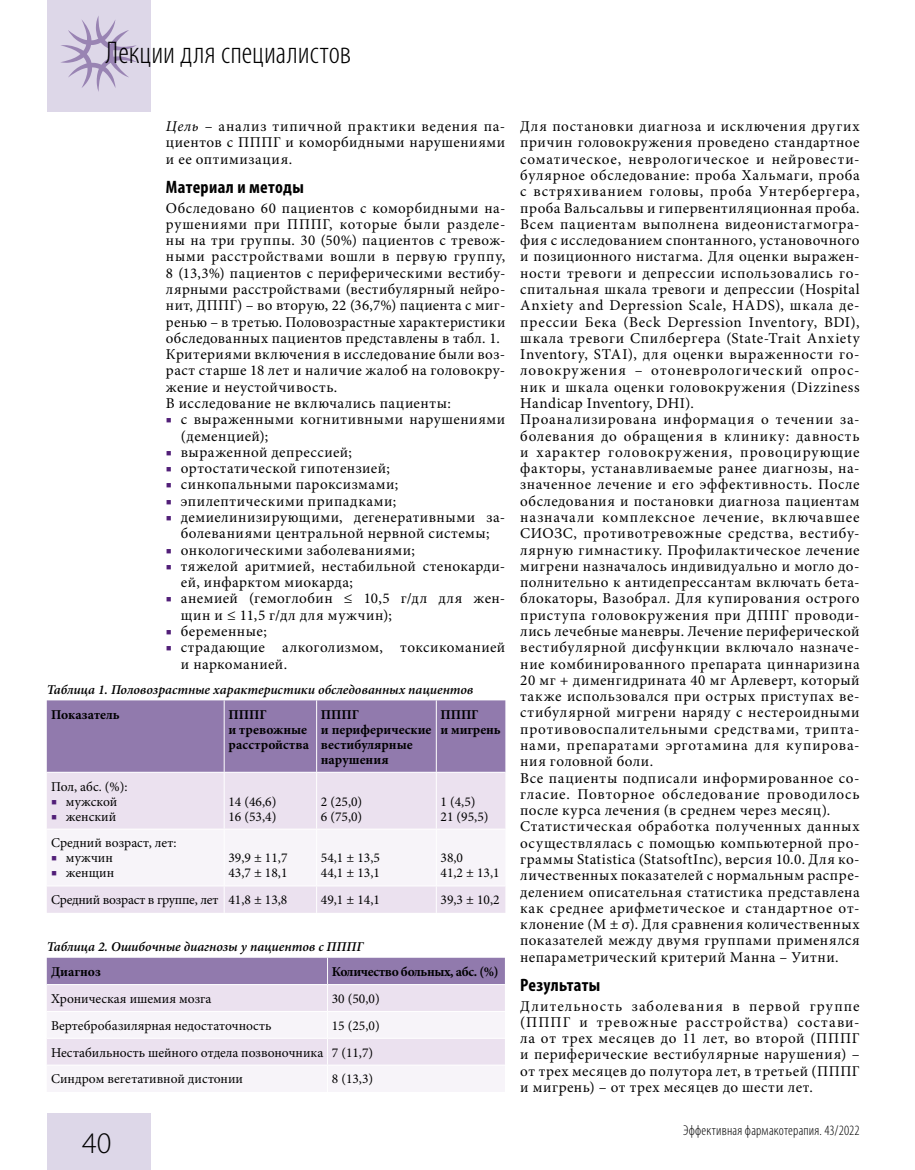
<style>
.page{position:relative;width:915px;height:1170px;background:#fff}
.page>*{position:absolute;margin:0;border:0;box-sizing:border-box;transform-origin:0 0}
.t1{font:300 condensed 31.5px "Myriad Pro";color:#000}
.t2{font:300 30px "Myriad Pro";color:#000}
.t3{font:700 condensed 18px "Myriad Pro";letter-spacing:.015em;color:#000}
.t4{font:15px/16.4px "Minion Pro";letter-spacing:.04em;color:#000}
.t5{font:300 condensed 14.25px "Myriad Pro";letter-spacing:.015em;color:#000}
.t6{font:13.5px/15px "Minion Pro";color:#000}
.t7{font:italic 600 13.5px "Minion Pro";letter-spacing:-.005em;color:#000}
.t8{font:700 13.5px/15px "Minion Pro";color:#000}
.t9{font:13.5px "Minion Pro";letter-spacing:-.02em;color:#000}
.t10{font:700 13.5px "Minion Pro";letter-spacing:-.03em;color:#000}
.s1{font-style:italic}
.s2{color:#511e78}
.s3{font-size:15px;color:#511e78}
</style>
<div class="page">
<div style="left:47px;top:1113px;width:103px;height:56px;background:#ddd7e8"></div>
<div style="left:47px;top:0;width:103px;height:111px;background:#ddd7e8"></div>
<svg style="left:61px;top:16px;width:75px;height:76px"></svg>
<div style="left:47px;top:700px;width:458px;height:71px;background:#917aad"></div>
<div style="left:47px;top:773px;width:458px;height:55px;background:#ebe1ef"></div>
<hr style="left:224px;top:700px;width:1px;height:71px;background:#fff">
<hr style="left:316px;top:700px;width:1px;height:71px;background:#fff">
<hr style="left:436px;top:700px;width:1px;height:71px;background:#fff">
<hr style="left:224px;top:772px;width:1px;height:56px;background:#fff">
<hr style="left:316px;top:772px;width:1px;height:56px;background:#fff">
<hr style="left:436px;top:772px;width:1px;height:56px;background:#fff">
<svg style="left:47px;top:830px;width:458px;height:82px"></svg>
<svg style="left:47px;top:957px;width:457px;height:134px"></svg>
<h1 class="t1" style="left:106px;top:34px;width:247px">Лекции для специалистов</h1>
<p class="t4" style="left:166px;top:118px;width:341px;text-align:justify"><span class="s1">Цель</span> – анализ типичной практики ведения па&shy;циентов с ПППГ и коморбидными нарушениями и ее оптимизация.</p>
<p class="t3" style="left:166px;top:175px;width:139px">Материал и методы</p>
<p class="t4" style="left:166px;top:200px;width:341px">Обследовано 60 пациентов с коморбидными на&shy;рушениями при ПППГ, которые были разделе&shy;ны на три группы. 30 (50%) пациентов с тревож&shy;ными расстройствами вошли в первую группу, 8 (13,3%) пациентов с периферическими вестибу&shy;лярными расстройствами (вестибулярный нейро&shy;нит, ДППГ) – во вторую, 22 (36,7%) пациента с миг&shy;ренью – в третью. Половозрастные характеристики обследованных пациентов представлены в табл. 1.<br>Критериями включения в исследование были воз&shy;раст старше 18 лет и наличие жалоб на головокру&shy;жение и неустойчивость.<br>В исследование не включались пациенты:</p>
<p class="t4" style="left:181px;top:411px;width:326px;text-indent:-15px"><span class="s2">■</span> с выраженными когнитивными нарушениями (деменцией);</p>
<p class="t4" style="left:166px;top:444px;width:187px"><span class="s2">■</span> выраженной депрессией;</p>
<p class="t4" style="left:166px;top:460px;width:225px"><span class="s2">■</span> ортостатической гипотензией;</p>
<p class="t4" style="left:166px;top:476px;width:234px"><span class="s2">■</span> синкопальными пароксизмами;</p>
<p class="t4" style="left:166px;top:493px;width:232px"><span class="s2">■</span> эпилептическими припадками;</p>
<p class="t4" style="left:166px;top:509px;width:341px;text-align:center"><span class="s2">■</span> демиелинизирующими, дегенеративными за&shy;болеваниями центральной нервной системы;</p>
<p class="t4" style="left:166px;top:541px;width:250px"><span class="s2">■</span> онкологическими заболеваниями;</p>
<p class="t4" style="left:181px;top:558px;width:326px;text-indent:-15px"><span class="s2">■</span> тяжелой аритмией, нестабильной стенокарди&shy;ей, инфарктом миокарда;</p>
<p class="t4" style="left:181px;top:590px;width:326px;text-indent:-15px"><span class="s2">■</span> анемией (гемоглобин ≤ 10,5 г/дл для жен&shy;щин и ≤ 11,5 г/дл для мужчин);</p>
<p class="t4" style="left:166px;top:623px;width:102px"><span class="s2">■</span> беременные;</p>
<p class="t4" style="left:181px;top:639px;width:326px;text-indent:-15px"><span class="s2">■</span> страдающие алкоголизмом, токсикоманией и наркоманией.</p>
<p class="t7" style="left:47px;top:680px;width:428px">Таблица 1. Половозрастные характеристики обследованных пациентов</p>
<p class="t8" style="left:51px;top:706px;width:70px">Показатель</p>
<p class="t8" style="left:228px;top:706px;width:82px">ПППГ<br>и тревожные расстройства</p>
<p class="t8" style="left:321px;top:706px;width:112px">ПППГ<br>и периферические вестибулярные нарушения</p>
<p class="t8" style="left:440px;top:706px;width:62px">ПППГ<br>и мигрень</p>
<p class="t6" style="left:51px;top:778px;width:78px">Пол, абс. (%):</p>
<p class="t6" style="left:51px;top:793px;width:68px"><span class="s3">■</span> мужской</p>
<p class="t6" style="left:51px;top:808px;width:67px"><span class="s3">■</span> женский</p>
<p class="t6" style="left:228px;top:793px;width:49px">14 (46,6)<br>16 (53,4)</p>
<p class="t6" style="left:321px;top:793px;width:43px">2 (25,0)<br>6 (75,0)</p>
<p class="t6" style="left:440px;top:793px;width:49px">1 (4,5)<br>21 (95,5)</p>
<p class="t6" style="left:51px;top:835px;width:127px">Средний возраст, лет:</p>
<p class="t6" style="left:51px;top:850px;width:63px"><span class="s3">■</span> мужчин</p>
<p class="t6" style="left:51px;top:865px;width:65px"><span class="s3">■</span> женщин</p>
<p class="t6" style="left:228px;top:850px;width:60px">39,9 ± 11,7<br>43,7 ± 18,1</p>
<p class="t6" style="left:321px;top:850px;width:60px">54,1 ± 13,5<br>44,1 ± 13,1</p>
<p class="t6" style="left:440px;top:850px;width:60px">38,0<br>41,2 ± 13,1</p>
<p class="t9" style="left:51px;top:890px;width:238px">Средний возраст в группе, лет 41,8 ± 13,8</p>
<p class="t6" style="left:321px;top:892px;width:60px">49,1 ± 14,1</p>
<p class="t6" style="left:440px;top:892px;width:60px">39,3 ± 10,2</p>
<p class="t7" style="left:47px;top:937px;width:318px">Таблица 2. Ошибочные диагнозы у пациентов с ПППГ</p>
<p class="t8" style="left:51px;top:964px;width:51px">Диагноз</p>
<p class="t10" style="left:331px;top:962px;width:168px">Количество больных, абс. (%)</p>
<p class="t6" style="left:51px;top:991px;width:162px">Хроническая ишемия мозга</p>
<p class="t6" style="left:331px;top:991px;width:49px">30 (50,0)</p>
<p class="t6" style="left:51px;top:1017px;width:222px">Вертебробазилярная недостаточность</p>
<p class="t6" style="left:51px;top:1011px;width:330px;line-height:26.8px;text-indent:280px">15 (25,0)<br>Нестабильность шейного отдела позвоночника 7 (11,7)<br>Синдром вегетативной дистонии</p>
<p class="t6" style="left:331px;top:1071px;width:43px">8 (13,3)</p>
<h2 class="t2" style="left:82px;top:1126px;width:31px">40</h2>
<p class="t4" style="left:520px;top:118px;width:341px">Для постановки диагноза и исключения других причин головокружения проведено стандартное соматическое, неврологическое и нейровести&shy;булярное обследование: проба Хальмаги, проба с встряхиванием головы, проба Унтербергера, проба Вальсальвы и гипервентиляционная проба.<br>Всем пациентам выполнена видеонистагмогра&shy;фия с исследованием спонтанного, установочного и позиционного нистагма. Для оценки выражен&shy;ности тревоги и депрессии использовались го&shy;спитальная шкала тревоги и депрессии (Hospital Anxiety and Depression Scale, HADS), шкала де&shy;прессии Бека (Beck Depression Inventory, BDI), шкала тревоги Спилбергера (State-Trait Anxiety Inventory, STAI), для оценки выраженности го&shy;ловокружения – отоневрологический опрос&shy;ник и шкала оценки головокружения (Dizziness Handicap Inventory, DHI).<br>Проанализирована информация о течении за&shy;болевания до обращения в клинику: давность и характер головокружения, провоцирующие факторы, устанавливаемые ранее диагнозы, на&shy;значенное лечение и его эффективность. После обследования и постановки диагноза пациентам назначали комплексное лечение, включавшее СИОЗС, противотревожные средства, вестибу&shy;лярную гимнастику. Профилактическое лечение мигрени назначалось индивидуально и могло до&shy;полнительно к антидепрессантам включать бета&shy;блокаторы, Вазобрал. Для купирования острого приступа головокружения при ДППГ проводи&shy;лись лечебные маневры. Лечение периферической вестибулярной дисфункции включало назначе&shy;ние комбинированного препарата циннаризина 20 мг + дименгидрината 40 мг Арлеверт, который также использовался при острых приступах ве&shy;стибулярной мигрени наряду с нестероидными противовоспалительными средствами, трипта&shy;нами, препаратами эрготамина для купирова&shy;ния головной боли.<br>Все пациенты подписали информированное со&shy;гласие. Повторное обследование проводилось после курса лечения (в среднем через месяц).<br>Статистическая обработка полученных данных осуществлялась с помощью компьютерной про&shy;граммы Statistica (StatsoftInc), версия 10.0. Для ко&shy;личественных показателей с нормальным распре&shy;делением описательная статистика представлена как среднее арифметическое и стандартное от&shy;клонение (М ± σ). Для сравнения количественных показателей между двумя группами применялся непараметрический критерий Манна – Уитни.</p>
<p class="t3" style="left:520px;top:973px;width:81px">Результаты</p>
<p class="t4" style="left:520px;top:997px;width:341px;text-align:justify">Длительность заболевания в первой группе (ПППГ и тревожные расстройства) состави&shy;ла от трех месяцев до 11 лет, во второй (ПППГ и периферические вестибулярные нарушения) – от трех месяцев до полутора лет, в третьей (ПППГ и мигрень) – от трех месяцев до шести лет.</p>
<p class="t5" style="left:683px;top:1121px;width:178px">Эффективная фармакотерапия. 43/2022</p>
</div>
